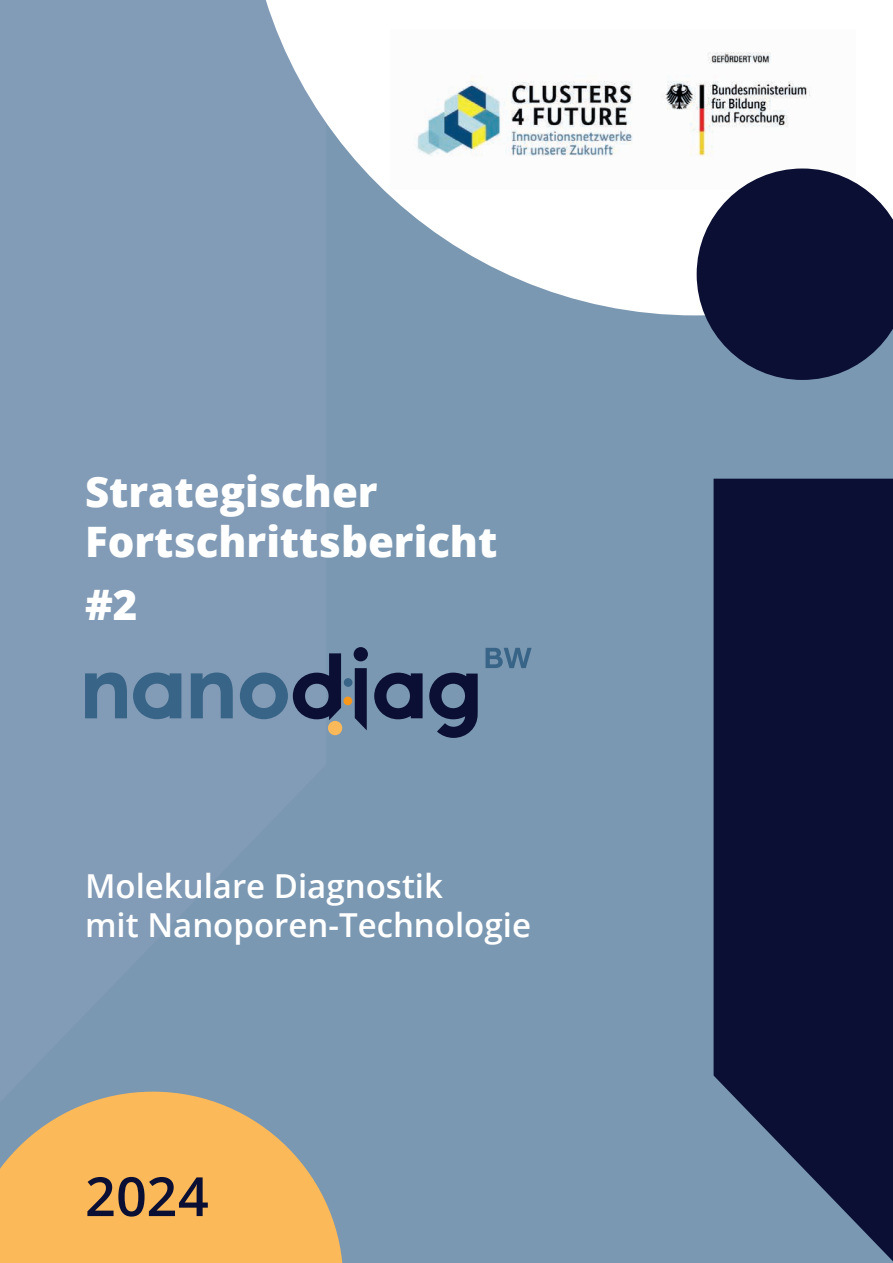
<style>
.page{position:relative;width:893px;height:1263px;background:#7b98b2}
.page>*{position:absolute;margin:0;border:0;box-sizing:border-box;transform-origin:0 0}
.t1{font:600 54px "Open Sans";color:#0a0f33}
.t2{font:800 42px/50.4px "Open Sans";color:#fff}
.t3{font:600 33px/39.6px "Open Sans";color:#fff}
</style>
<div class="page">
<svg style="left:0;top:1092px;width:343px;height:171px;fill:#fcb959"></svg>
<svg style="left:265px;top:0;width:628px;height:315px;fill:#fff"></svg>
<img style="left:390px;top:29px;width:465px;height:161px">
<svg style="left:714px;top:479px;width:179px;height:782px;background:#171f41"></svg>
<svg style="left:697px;top:168px;width:196px;height:212px;background:#2b3151"></svg>
<svg style="left:355px;top:668px;width:12px;height:62px"></svg>
<svg style="left:486px;top:648px;width:46px;height:20px"></svg>
<div style="left:344px;top:696px;width:8px;height:9px;background:#f7981d;border-radius:50%"></div>
<div style="left:344px;top:678px;width:8px;height:9px;background:#386487;border-radius:50%"></div>
<div style="left:354px;top:647px;width:14px;height:14px;background:#0a0f33;border-radius:50%"></div>
<div style="left:328px;top:721px;width:14px;height:14px;background:#fcb959;border-radius:50%"></div>
<svg style="left:374px;top:673px;width:49px;height:46px"></svg>
<svg style="left:429px;top:673px;width:49px;height:65px"></svg>
<svg style="left:85px;top:653px;width:256px;height:67px"></svg>
<p class="t2" style="left:85px;top:464px;width:414px">Strategischer<br>Fortschrittsbericht</p>
<p class="t2" style="left:85px;top:577px;width:54px">#2</p>
<p class="t3" style="left:85px;top:865px;width:447px">Molekulare Diagnostik<br>mit Nanoporen-Technologie</p>
<h1 class="t1" style="left:85px;top:1159px;width:125px">2024</h1>
</div>
